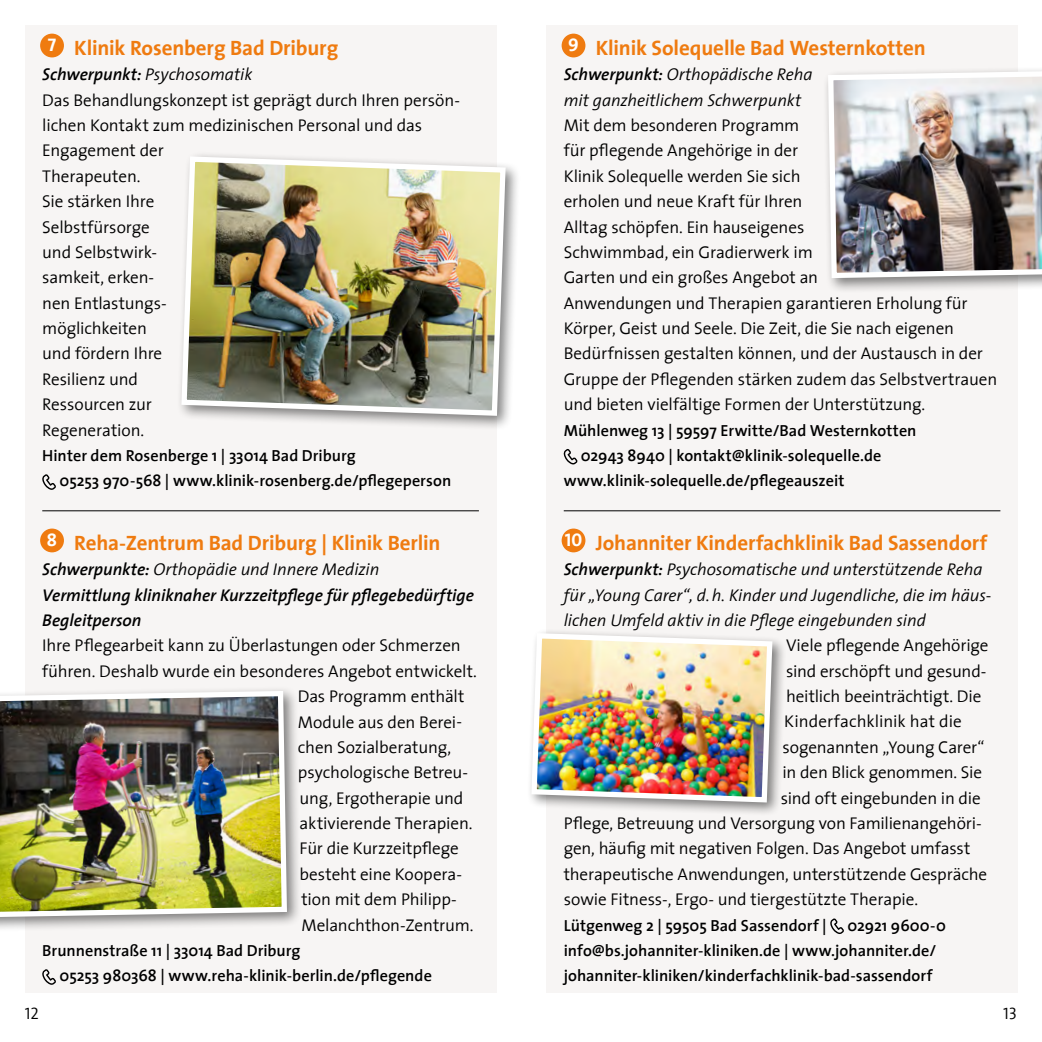
<style>
.page{position:relative;width:1042px;height:1042px;background:#fff}
.page>*{position:absolute;margin:0;border:0;box-sizing:border-box;transform-origin:0 0}
.t1{font:700 21px "The Sans";letter-spacing:-.01em;color:#ef7b10}
.t2{font:18.38px "The Sans Bold Bold 7";color:#fff}
.t3{font:300 17.15px/25.4px "The Sans";letter-spacing:-.01em;color:#000}
.t4{font:italic 300 17.15px/25.4px "The Sans";letter-spacing:-.005em;color:#000}
.t5{font:italic 600 17.15px/25.4px "The Sans";color:#000}
.t6{font:16.62px "The Sans Semi Light Caps";color:#000}
.t7{font:600 16.1px/25.4px "The Sans";color:#000}
.s1{font-weight:600}
.s2{font-weight:600;font-style:italic}
.s3{font-style:italic}
.s4{font-weight:300}
</style>
<div class="page">
<div style="left:25px;top:25px;width:471px;height:967px;background:#f7f5f4"></div>
<div style="left:546px;top:25px;width:472px;height:967px;background:#f7f5f4"></div>
<div style="left:40px;top:528px;width:24px;height:24px;background:#ef7b10;border-radius:50%"></div>
<div style="left:561px;top:528px;width:24px;height:24px;background:#ef7b10;border-radius:50%"></div>
<svg style="left:42px;top:474px;width:14px;height:16px"></svg>
<svg style="left:563px;top:449px;width:15px;height:15px"></svg>
<div style="left:0;top:685px;width:303px;height:248px;background:#000;opacity:.5"></div>
<img style="left:0;top:688px;width:290px;height:232px">
<div style="left:526px;top:628px;width:260px;height:189px;background:#000;opacity:.5"></div>
<img style="left:529px;top:630px;width:246px;height:175px">
<hr style="left:42px;top:510px;width:437px;height:1px;background:#000">
<hr style="left:564px;top:510px;width:436px;height:1px;background:#000">
<div style="left:40px;top:34px;width:24px;height:23px;background:#ef7b10;border-radius:50%"></div>
<div style="left:561px;top:34px;width:24px;height:23px;background:#ef7b10;border-radius:50%"></div>
<div style="left:176px;top:151px;width:345px;height:280px;background:#000;opacity:.5"></div>
<img style="left:179px;top:154px;width:329px;height:264px">
<div style="left:822px;top:64px;width:220px;height:229px;background:#000;opacity:.5"></div>
<img style="left:825px;top:68px;width:217px;height:213px">
<svg style="left:42px;top:969px;width:14px;height:16px"></svg>
<svg style="left:830px;top:918px;width:14px;height:16px"></svg>
<p class="t2" style="left:568px;top:30px;width:12px">9</p>
<p class="t2" style="left:48px;top:30px;width:10px">7</p>
<p class="t1" style="left:596px;top:30px;width:332px">Klinik Solequelle Bad Westernkotten</p>
<p class="t4" style="left:564px;top:61px;width:250px"><span class="s1">Schwerpunkt:</span> Orthopädische Reha mit ganzheitlichem Schwerpunkt</p>
<p class="t3" style="left:564px;top:112px;width:435px">Mit dem besonderen Programm<br>für pflegende Angehörige in der<br>Klinik Solequelle werden Sie sich<br>erholen und neue Kraft für Ihren<br>Alltag schöpfen. Ein hauseigenes<br>Schwimmbad, ein Gradierwerk im<br>Garten und ein großes Angebot an<br>Anwendungen und Therapien garantieren Erholung für Körper, Geist und Seele. Die Zeit, die Sie nach eigenen Bedürfnissen gestalten können, und der Austausch in der Gruppe der Pflegenden stärken zudem das Selbstvertrauen und bieten vielfältige Formen der Unterstützung.</p>
<p class="t1" style="left:74px;top:30px;width:265px">Klinik Rosenberg Bad Driburg</p>
<p class="t3" style="left:42px;top:61px;width:418px"><span class="s2">Schwerpunkt:</span> <span class="s3">Psychosomatik<br></span>Das Behandlungskonzept ist geprägt durch Ihren persön&shy;lichen Kontakt zum medizinischen Personal und das<br>Engagement der<br>Therapeuten.<br>Sie stärken Ihre<br>Selbstfürsorge<br>und Selbstwirk-<br>samkeit, erken-<br>nen Entlastungs-<br>möglichkeiten<br>und fördern Ihre<br>Resilienz und<br>Ressourcen zur<br>Regeneration.</p>
<p class="t7" style="left:564px;top:417px;width:354px">Mühlenweg 13 | 59597 Erwitte/Bad Westernkotten</p>
<p class="t7" style="left:581px;top:442px;width:302px">02943 8940 | kontakt@klinik-solequelle.de</p>
<p class="t7" style="left:564px;top:468px;width:282px">www.klinik-solequelle.de/pflegeauszeit</p>
<p class="t7" style="left:59px;top:442px;width:393px;text-indent:-17px">Hinter dem Rosenberge 1 | 33014 Bad Driburg<br>05253 970-568 | www.klinik-rosenberg.de/pflegeperson</p>
<p class="t2" style="left:47px;top:525px;width:12px">8</p>
<p class="t1" style="left:596px;top:525px;width:393px">Johanniter Kinderfachklinik Bad Sassendorf</p>
<p class="t4" style="left:564px;top:556px;width:429px"><span class="s1">Schwerpunkt:</span> Psychosomatische und unterstützende Reha für „Young Carer“, d.h. Kinder und Jugendliche, die im häus&shy;lichen Umfeld aktiv in die Pflege eingebunden sind</p>
<p class="t3" style="left:786px;top:632px;width:204px">Viele pflegende Angehörige</p>
<p class="t3" style="left:786px;top:658px;width:202px">sind erschöpft und gesund-</p>
<p class="t3" style="left:786px;top:683px;width:197px">heitlich beeinträchtigt. Die</p>
<p class="t3" style="left:784px;top:708px;width:179px">Kinderfachklinik hat die</p>
<p class="t3" style="left:782px;top:734px;width:203px">sogenannten „Young Carer“</p>
<p class="t3" style="left:782px;top:759px;width:201px">in den Blick genommen. Sie</p>
<p class="t3" style="left:781px;top:784px;width:201px">sind oft eingebunden in die</p>
<p class="t3" style="left:564px;top:810px;width:419px">Pflege, Betreuung und Versorgung von Familienangehöri-</p>
<p class="t3" style="left:564px;top:835px;width:408px">gen, häufig mit negativen Folgen. Das Angebot umfasst</p>
<p class="t3" style="left:564px;top:861px;width:425px">therapeutische Anwendungen, unterstützende Gespräche</p>
<p class="t3" style="left:564px;top:886px;width:356px">sowie Fitness-, Ergo- und tiergestützte Therapie.</p>
<p class="t2" style="left:565px;top:525px;width:19px">10</p>
<p class="t1" style="left:74px;top:525px;width:368px">Reha-Zentrum Bad Driburg | Klinik Berlin</p>
<p class="t5" style="left:42px;top:556px;width:433px">Schwerpunkte: <span class="s4">Orthopädie und Innere Medizin<br></span>Vermittlung kliniknaher Kurzzeitpflege für pflegebedürftige<br>Begleitperson</p>
<p class="t3" style="left:42px;top:632px;width:420px">Ihre Pflegearbeit kann zu Überlastungen oder Schmerzen</p>
<p class="t3" style="left:42px;top:658px;width:436px">führen. Deshalb wurde ein besonderes Angebot entwickelt.</p>
<p class="t3" style="left:298px;top:683px;width:168px">Das Programm enthält</p>
<p class="t3" style="left:298px;top:708px;width:166px">Module aus den Berei-</p>
<p class="t3" style="left:298px;top:734px;width:155px">chen Sozialberatung,</p>
<p class="t3" style="left:298px;top:759px;width:172px">psychologische Betreu-</p>
<p class="t3" style="left:300px;top:784px;width:165px">ung, Ergotherapie und</p>
<p class="t3" style="left:300px;top:810px;width:174px">aktivierende Therapien.</p>
<p class="t3" style="left:300px;top:835px;width:161px">Für die Kurzzeitpflege</p>
<p class="t3" style="left:300px;top:861px;width:162px">besteht eine Koopera-</p>
<p class="t3" style="left:301px;top:886px;width:157px">tion mit dem Philipp-</p>
<p class="t3" style="left:301px;top:911px;width:174px">Melanchthon-Zentrum.</p>
<p class="t7" style="left:564px;top:912px;width:264px">Lütgenweg 2 | 59505 Bad Sassendorf |</p>
<p class="t7" style="left:564px;top:912px;width:384px;text-indent:284px">02921 9600-0 info@bs.johanniter-kliniken.de | www.johanniter.de/ johanniter-kliniken/kinderfachklinik-bad-sassendorf</p>
<p class="t7" style="left:59px;top:937px;width:374px;text-indent:-17px">Brunnenstraße 11 | 33014 Bad Driburg<br>05253 980368 | www.reha-klinik-berlin.de/pflegende</p>
<p class="t6" style="left:25px;top:1000px;width:15px">12</p>
<p class="t6" style="left:1003px;top:1000px;width:16px">13</p>
</div>
